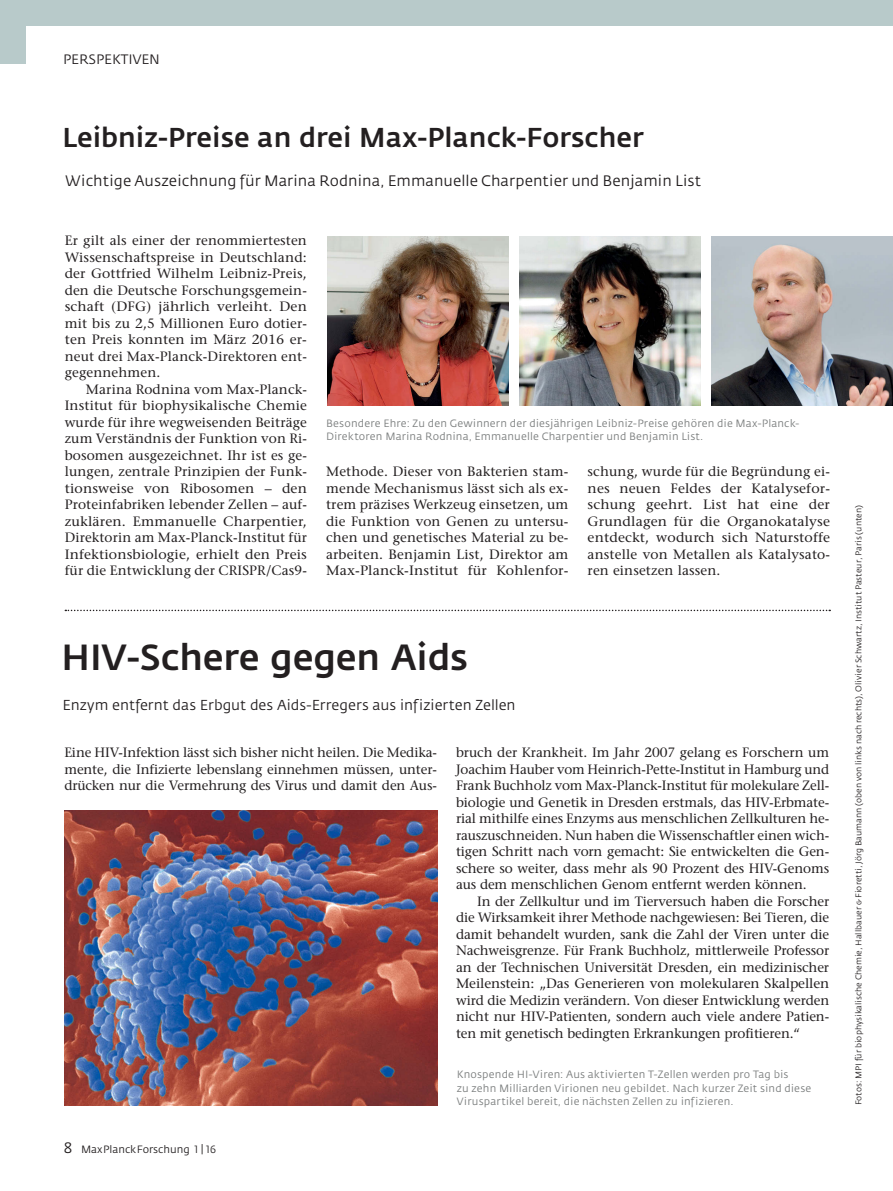
<style>
.page{position:relative;width:893px;height:1191px;background:#fff}
.page>*{position:absolute;margin:0;border:0;box-sizing:border-box;transform-origin:0 0}
.t1{font:500 36px "Fedra Sans";letter-spacing:-.005em;color:#231f20}
.t2{font:500 27px "Fedra Sans";color:#231f20}
.t3{font:15px "Fedra Sans";letter-spacing:.005em;color:#231f20}
.t4{font:14.25px "Fedra Sans";color:#231f20}
.t5{font:13.5px/16.5px "Stone Serif";letter-spacing:-.01em;color:#231f20;text-align:justify}
.t6{font:13.5px "Stone Serif";letter-spacing:.01em;color:#231f20}
.t7{font:13.5px "Stone Serif";letter-spacing:.01em;color:#231f20;scale:1.04 1}
.t8{font:13.5px "Fedra Sans";color:#231f20}
.t9{font:10.5px/13.5px "Fedra Sans";letter-spacing:.015em;color:#7a7d7d}
.t10{font:10.5px "Fedra Sans";color:#231f20}
.t11{font:8.25px "Fedra Sans";color:#231f20}
.s1{font-family:"Fedra Sans Book SC";font-size:15px}
.s2{font-family:"Fedra Sans Book SC"}
</style>
<div class="page">
<div style="left:0;top:0;width:26px;height:64px;background:#b8caca"></div>
<div style="left:0;top:0;width:893px;height:26px;background:#b8caca"></div>
<img style="left:519px;top:237px;width:182px;height:168px">
<img style="left:712px;top:237px;width:181px;height:168px">
<img style="left:327px;top:237px;width:182px;height:168px">
<img style="left:65px;top:810px;width:373px;height:295px">
<svg style="left:65px;top:609px;width:765px;height:2px"></svg>
<p class="t8" style="left:63px;top:54px;width:99px">PERSPEKTIVEN</p>
<p class="t2" style="left:62px;top:126px;width:583px">Leibniz-Preise an drei Max-Planck-Forscher</p>
<p class="t3" style="left:66px;top:175px;width:637px">Wichtige Auszeichnung für Marina Rodnina, Emmanuelle Charpentier und Benjamin List</p>
<p class="t6" style="left:65px;top:235px;width:244px">Er gilt als einer der renommiertesten</p>
<p class="t6" style="left:65px;top:252px;width:244px">Wissenschaftspreise in Deutschland:</p>
<p class="t6" style="left:65px;top:268px;width:244px">der Gottfried Wilhelm Leibniz-Preis,</p>
<p class="t6" style="left:65px;top:285px;width:244px">den die Deutsche Forschungsgemein-</p>
<p class="t7" style="left:65px;top:301px;width:234px">schaft (DFG) jährlich verleiht. Den</p>
<p class="t6" style="left:65px;top:318px;width:244px">mit bis zu 2,5 Millionen Euro dotier-</p>
<p class="t6" style="left:65px;top:334px;width:244px">ten Preis konnten im März 2016 er-</p>
<p class="t6" style="left:65px;top:351px;width:244px">neut drei Max-Planck-Direktoren ent-</p>
<p class="t6" style="left:65px;top:367px;width:97px">gegennehmen.</p>
<p class="t6" style="left:86px;top:384px;width:222px">Marina Rodnina vom Max-Planck-</p>
<p class="t6" style="left:65px;top:400px;width:244px">Institut für biophysikalische Chemie</p>
<p class="t6" style="left:65px;top:417px;width:244px">wurde für ihre wegweisenden Beiträge</p>
<p class="t6" style="left:65px;top:433px;width:244px">zum Verständnis der Funktion von Ri-</p>
<p class="t6" style="left:65px;top:450px;width:244px">bosomen ausgezeichnet. Ihr ist es ge-</p>
<p class="t6" style="left:65px;top:466px;width:244px">lungen, zentrale Prinzipien der Funk-</p>
<p class="t7" style="left:65px;top:483px;width:234px">tionsweise von Ribosomen – den</p>
<p class="t6" style="left:65px;top:499px;width:244px">Proteinfabriken lebender Zellen – auf-</p>
<p class="t7" style="left:65px;top:516px;width:234px">zuklären. Emmanuelle Charpentier,</p>
<p class="t6" style="left:65px;top:532px;width:244px">Direktorin am Max-Planck-Institut für</p>
<p class="t7" style="left:65px;top:549px;width:234px">Infektionsbiologie, erhielt den Preis</p>
<p class="t6" style="left:65px;top:565px;width:244px">für die Entwicklung der CRISPR/Cas9-</p>
<p class="t9" style="left:326px;top:417px;width:475px">Besondere Ehre: Zu den Gewinnern der diesjährigen Leibniz-Preise gehören die Max-Planck-<br>Direktoren Marina Rodnina, Emmanuelle Charpentier und Benjamin List.</p>
<p class="t5" style="left:588px;top:465px;width:244px">schung, wurde für die Begründung ei&shy;nes neuen Feldes der Katalysefor&shy;schung geehrt. List hat eine der Grundlagen für die Organokatalyse entdeckt, wodurch sich Naturstoffe anstelle von Metallen als Katalysato&shy;ren einsetzen lassen.</p>
<p class="t5" style="left:326px;top:465px;width:244px">Methode. Dieser von Bakterien stam&shy;mende Mechanismus lässt sich als ex&shy;trem präzises Werkzeug einsetzen, um die Funktion von Genen zu untersu&shy;chen und genetisches Material zu be&shy;arbeiten. Benjamin List, Direktor am Max-Planck-Institut für Kohlenfor-</p>
<p class="t1" style="left:62px;top:643px;width:408px">HIV-Schere gegen Aids</p>
<p class="t4" style="left:62px;top:699px;width:455px">Enzym entfernt das Erbgut des Aids-Erregers aus infizierten Zellen</p>
<p class="t5" style="left:64px;top:745px;width:374px">Eine HIV-Infektion lässt sich bisher nicht heilen. Die Medika&shy;mente, die Infizierte lebenslang einnehmen müssen, unter&shy;drücken nur die Vermehrung des Virus und damit den Aus-</p>
<p class="t10" style="left:64px;top:1145px;width:154px"><span class="s1">8</span> MaxPlanckForschung <span class="s2">1 | 16</span></p>
<p class="t5" style="left:456px;top:745px;width:375px">bruch der Krankheit. Im Jahr 2007 gelang es Forschern um</p>
<p class="t5" style="left:456px;top:762px;width:375px">Joachim Hauber vom Heinrich-Pette-Institut in Hamburg und</p>
<p class="t5" style="left:456px;top:778px;width:375px">Frank Buchholz vom Max-Planck-Institut für molekulare Zell-</p>
<p class="t5" style="left:456px;top:795px;width:375px">biologie und Genetik in Dresden erstmals, das HIV-Erbmate-</p>
<p class="t5" style="left:456px;top:811px;width:375px">rial mithilfe eines Enzyms aus menschlichen Zellkulturen he-</p>
<p class="t5" style="left:456px;top:828px;width:375px">rauszuschneiden. Nun haben die Wissenschaftler einen wich-</p>
<p class="t5" style="left:456px;top:844px;width:375px">tigen Schritt nach vorn gemacht: Sie entwickelten die Gen-</p>
<p class="t5" style="left:456px;top:861px;width:375px">schere so weiter, dass mehr als 90 Prozent des HIV-Genoms</p>
<p class="t5" style="left:456px;top:877px;width:352px">aus dem menschlichen Genom entfernt werden können.</p>
<p class="t5" style="left:477px;top:894px;width:353px">In der Zellkultur und im Tierversuch haben die Forscher</p>
<p class="t5" style="left:456px;top:910px;width:375px">die Wirksamkeit ihrer Methode nachgewiesen: Bei Tieren, die</p>
<p class="t5" style="left:456px;top:927px;width:375px">damit behandelt wurden, sank die Zahl der Viren unter die</p>
<p class="t5" style="left:456px;top:943px;width:375px">Nachweisgrenze. Für Frank Buchholz, mittlerweile Professor</p>
<p class="t5" style="left:456px;top:960px;width:375px">an der Technischen Universität Dresden, ein medizinischer</p>
<p class="t5" style="left:456px;top:976px;width:375px">Meilenstein: „Das Generieren von molekularen Skalpellen</p>
<p class="t5" style="left:456px;top:993px;width:375px">wird die Medizin verändern. Von dieser Entwicklung werden</p>
<p class="t5" style="left:456px;top:1009px;width:375px">nicht nur HIV-Patienten, sondern auch viele andere Patien-</p>
<p class="t5" style="left:456px;top:1026px;width:346px">ten mit genetisch bedingten Erkrankungen profitieren.“</p>
<p class="t9" style="left:457px;top:1068px;width:356px">Knospende HI-Viren: Aus aktivierten T-Zellen werden pro Tag bis<br>zu zehn Milliarden Virionen neu gebildet. Nach kurzer Zeit sind diese<br>Viruspartikel bereit, die nächsten Zellen zu infizieren.</p>
<p class="t11" style="left:855px;top:1105px;width:601px;rotate:-90deg">Fotos: MPI für biophysikalische Chemie, Hallbauer &amp; Fioretti, Jörg Baumann (oben von links nach rechts), Olivier Schwartz, Institut Pasteur, Paris (unten)</p>
</div>
